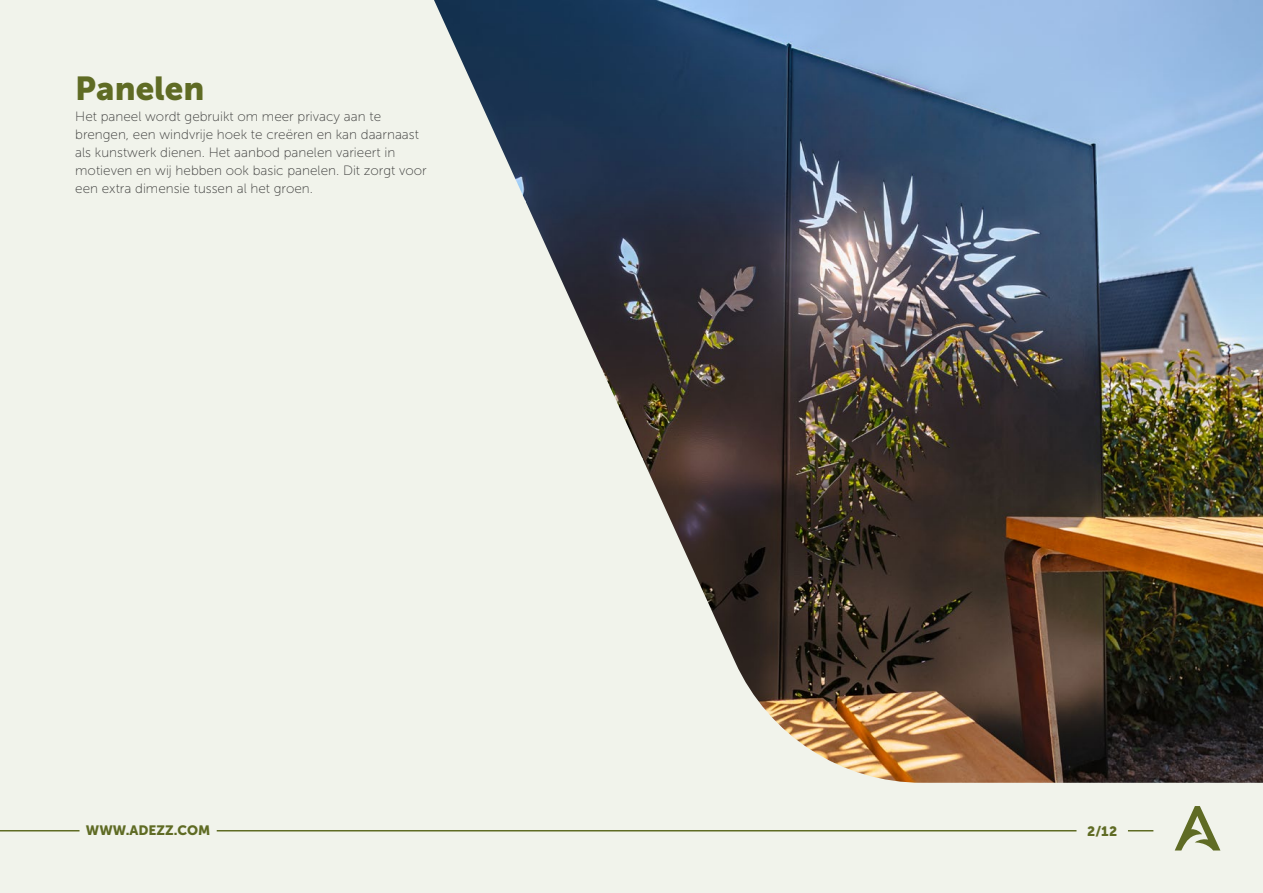
<style>
.page{position:relative;width:1263px;height:893px;background:#f1f3eb}
.page>*{position:absolute;margin:0;border:0;box-sizing:border-box;transform-origin:0 0}
.t1{font:33px "Museo Sans 900";color:#5f6b24}
.t2{font:13.5px/18px "Museo Sans 100";color:#3c3c3b}
.t3{font:13.5px "Museo Sans 900";color:#5f6b24}
</style>
<div class="page">
<svg style="left:1175px;top:806px;width:45px;height:44px"></svg>
<svg style="left:1128px;top:830px;width:25px;height:1px"></svg>
<hr style="left:0;top:830px;width:80px;height:1px;background:#5f6b24">
<hr style="left:217px;top:830px;width:859px;height:1px;background:#5f6b24">
<img style="left:434px;top:0;width:829px;height:783px">
<h1 class="t1" style="left:75px;top:70px;width:131px">Panelen</h1>
<p class="t2" style="left:75px;top:107px;width:353px">Het paneel wordt gebruikt om meer privacy aan te brengen, een windvrije hoek te creëren en kan daarnaast als kunstwerk dienen. Het aanbod panelen varieert in motieven en wij hebben ook basic panelen. Dit zorgt voor een extra dimensie tussen al het groen.</p>
<p class="t3" style="left:86px;top:823px;width:126px">WWW.ADEZZ.COM</p>
<p class="t3" style="left:1087px;top:823px;width:32px">2/12</p>
</div>
